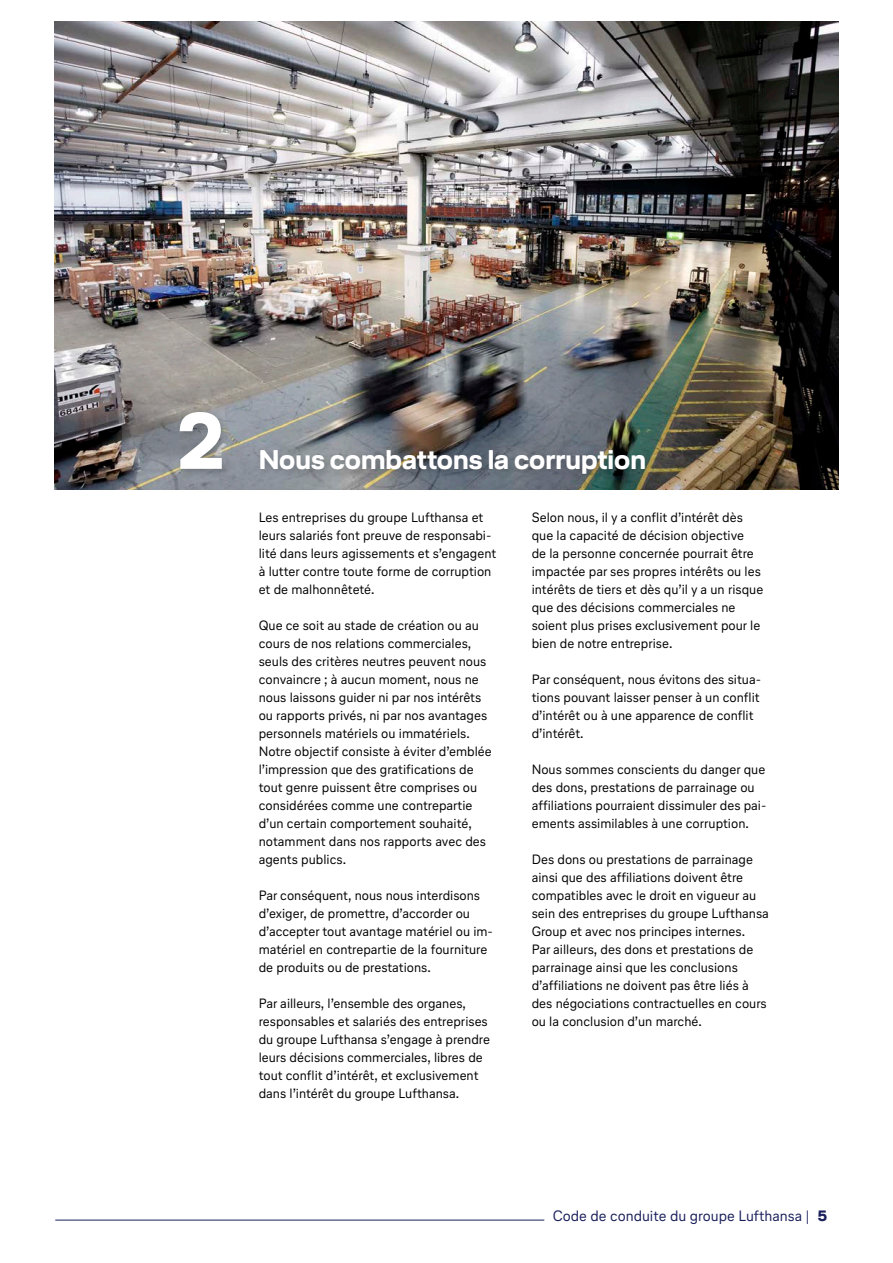
<style>
.page{position:relative;width:893px;height:1263px;background:#fff}
.page>*{position:absolute;margin:0;border:0;box-sizing:border-box;transform-origin:0 0}
.t1{font:700 79.5px "Lufthansa Head";color:#fff}
.t2{font:700 27px "Lufthansa Head";color:#fff}
.t3{font:15px "Lufthansa Text";color:#1a1f5c}
.t4{font:700 15px "Lufthansa Head";color:#1a1f5c}
.t5{font:13.5px/18px "Lufthansa Text";color:#000}
</style>
<div class="page">
<img style="left:54px;top:21px;width:785px;height:468px">
<div style="left:116px;top:383px;width:207px;height:111px;background:#fff;opacity:.73"></div>
<div style="left:175px;top:407px;width:58px;height:73px;background:#000;opacity:.22"></div>
<div style="left:255px;top:445px;width:401px;height:39px;background:#000;opacity:.22"></div>
<hr style="left:55px;top:1220px;width:489px;height:1px;background:#1a1f5c">
<h1 class="t1" style="left:177px;top:385px;width:49px">2</h1>
<h2 class="t2" style="left:259px;top:440px;width:389px">Nous combattons la corruption</h2>
<p class="t5" style="left:259px;top:508px;width:239px">Les entreprises du groupe Lufthansa et leurs salariés font preuve de responsabi&shy;lité dans leurs agissements et s’engagent à lutter contre toute forme de corruption et de malhonnêteté.</p>
<p class="t5" style="left:259px;top:616px;width:235px">Que ce soit au stade de création ou au cours de nos relations commerciales, seuls des critères neutres peuvent nous convaincre ; à aucun moment, nous ne nous laissons guider ni par nos intérêts ou rapports privés, ni par nos avantages personnels matériels ou immatériels.<br>Notre objectif consiste à éviter d’emblée l’impression que des gratifications de tout genre puissent être comprises ou considérées comme une contrepartie d’un certain comportement souhaité, notamment dans nos rapports avec des agents publics.</p>
<p class="t5" style="left:259px;top:886px;width:236px">Par conséquent, nous nous interdisons d’exiger, de promettre, d’accorder ou d’accepter tout avantage matériel ou im&shy;matériel en contrepartie de la fourniture de produits ou de prestations.</p>
<p class="t5" style="left:259px;top:994px;width:233px">Par ailleurs, l’ensemble des organes, responsables et salariés des entreprises du groupe Lufthansa s’engage à prendre leurs décisions commerciales, libres de tout conflit d’intérêt, et exclusivement dans l’intérêt du groupe Lufthansa.</p>
<p class="t5" style="left:532px;top:508px;width:233px">Selon nous, il y a conflit d’intérêt dès que la capacité de décision objective<br>de la personne concernée pourrait être impactée par ses propres intérêts ou les intérêts de tiers et dès qu’il y a un risque que des décisions commerciales ne soient plus prises exclusivement pour le bien de notre entreprise.</p>
<p class="t5" style="left:532px;top:669px;width:231px">Par conséquent, nous évitons des situa&shy;tions pouvant laisser penser à un conflit d’intérêt ou à une apparence de conflit d’intérêt.</p>
<p class="t5" style="left:532px;top:759px;width:236px">Nous sommes conscients du danger que des dons, prestations de parrainage ou affiliations pourraient dissimuler des pai&shy;ements assimilables à une corruption.</p>
<p class="t5" style="left:532px;top:849px;width:239px">Des dons ou prestations de parrainage ainsi que des affiliations doivent être compatibles avec le droit en vigueur au sein des entreprises du groupe Lufthansa Group et avec nos principes internes.<br>Par ailleurs, des dons et prestations de parrainage ainsi que les conclusions d’affiliations ne doivent pas être liés à des négociations contractuelles en cours ou la conclusion d’un marché.</p>
<p class="t3" style="left:553px;top:1206px;width:258px">Code de conduite du groupe Lufthansa |</p>
<p class="t4" style="left:818px;top:1205px;width:11px">5</p>
</div>
